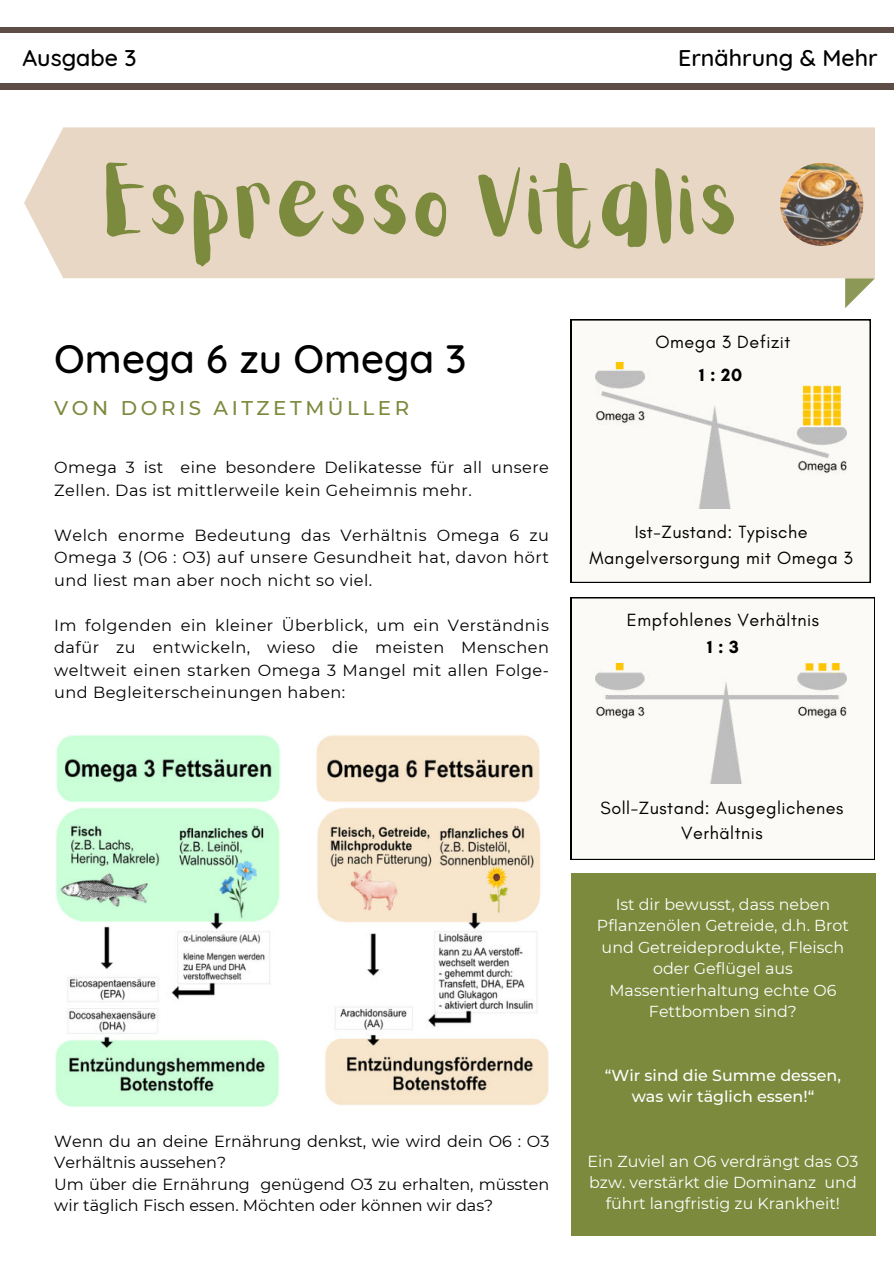
<style>
.page{position:relative;width:894px;height:1264px;background:#fff}
.page>*{position:absolute;margin:0;border:0;box-sizing:border-box;transform-origin:0 0}
.t1{font:81.6px "Aloja Extended";color:#7b8a3d}
.t2{font:500 40.35px "Quicksand";color:#000}
.t3{font:500 23.1px "Quicksand";color:#000}
.t4{font:500 19.8px "Montserrat";letter-spacing:.18em;color:#7b8a3d}
.t5{font:18px/25.8px "Glacial Indifference";letter-spacing:.03em;color:#000;text-align:center}
.t6{font:700 18px "Glacial Indifference";color:#000}
.t7{font:16.05px/22.5px "Montserrat";letter-spacing:.03em;color:#000;text-align:justify}
.t8{font:16.05px/21.3px "Montserrat";color:#000}
.t9{font:15.9px/21.3px "Montserrat";color:#fff;text-align:center}
.t10{font:500 15.9px/21.3px "Montserrat";color:#fff;text-align:center}
</style>
<div class="page">
<div style="left:0;top:27px;width:893px;height:6px;background:#5d4d46"></div>
<div style="left:0;top:83px;width:893px;height:6px;background:#5d4d46"></div>
<svg style="left:844px;top:278px;width:30px;height:30px"></svg>
<div style="left:24px;top:127px;width:850px;height:151px;background:#e8d7c5"></div>
<img style="left:780px;top:163px;width:83px;height:83px;border-radius:50%">
<div style="left:570px;top:873px;width:304px;height:362px;background:#7b8a3d"></div>
<div style="left:570px;top:319px;width:300px;height:264px;background:#fbfaf6"></div>
<img style="left:595px;top:362px;width:251px;height:147px">
<div style="left:570px;top:597px;width:304px;height:262px;background:#fbfaf6"></div>
<img style="left:595px;top:663px;width:251px;height:120px">
<img style="left:55px;top:735px;width:494px;height:372px">
<h3 class="t3" style="left:22px;top:39px;width:115px">Ausgabe 3</h3>
<h3 class="t3" style="left:678px;top:39px;width:201px">Ernährung &amp; Mehr</h3>
<h1 class="t1" style="left:106px;top:161px;width:639px">Espresso Vitalis</h1>
<h2 class="t2" style="left:54px;top:326px;width:413px">Omega 6 zu Omega 3</h2>
<p class="t4" style="left:54px;top:394px;width:356px">VON DORIS AITZETMÜLLER</p>
<p class="t7" style="left:54px;top:455px;width:496px">Omega 3 ist eine besondere Delikatesse für all unsere<br>Zellen. Das ist mittlerweile kein Geheimnis mehr.</p>
<p class="t7" style="left:54px;top:523px;width:496px">Welch enorme Bedeutung das Verhältnis Omega 6 zu Omega 3 (O6 : O3) auf unsere Gesundheit hat, davon hört und liest man aber noch nicht so viel.</p>
<p class="t7" style="left:54px;top:613px;width:496px">Im folgenden ein kleiner Überblick, um ein Verständnis dafür zu entwickeln, wieso die meisten Menschen weltweit einen starken Omega 3 Mangel mit allen Folge&shy;und Begleiterscheinungen haben:</p>
<p class="t8" style="left:54px;top:1130px;width:496px">Wenn du an deine Ernährung denkst, wie wird dein O6 : O3<br>Verhältnis aussehen?<br>Um über die Ernährung genügend O3 zu erhalten, müssten wir täglich Fisch essen. Möchten oder können wir das?</p>
<p class="t5" style="left:655px;top:329px;width:136px">Omega 3 Defizit</p>
<p class="t6" style="left:699px;top:363px;width:44px">1 : 20</p>
<p class="t5" style="left:589px;top:519px;width:265px">Ist-Zustand: Typische<br>Mangelversorgung mit Omega 3</p>
<p class="t5" style="left:626px;top:607px;width:194px">Empfohlenes Verhältnis</p>
<p class="t6" style="left:707px;top:635px;width:33px">1 : 3</p>
<p class="t5" style="left:600px;top:795px;width:244px">Soll-Zustand: Ausgeglichenes<br>Verhältnis</p>
<p class="t9" style="left:596px;top:893px;width:253px">Ist dir bewusst, dass neben<br>Pflanzenölen Getreide, d.h. Brot und Getreideprodukte, Fleisch oder Geflügel aus<br>Massentierhaltung echte O6<br>Fettbomben sind?</p>
<p class="t10" style="left:604px;top:1064px;width:237px">“Wir sind die Summe dessen, was wir täglich essen!“</p>
<p class="t9" style="left:587px;top:1149px;width:272px">Ein Zuviel an O6 verdrängt das O3 bzw. verstärkt die Dominanz und führt langfristig zu Krankheit!</p>
</div>
